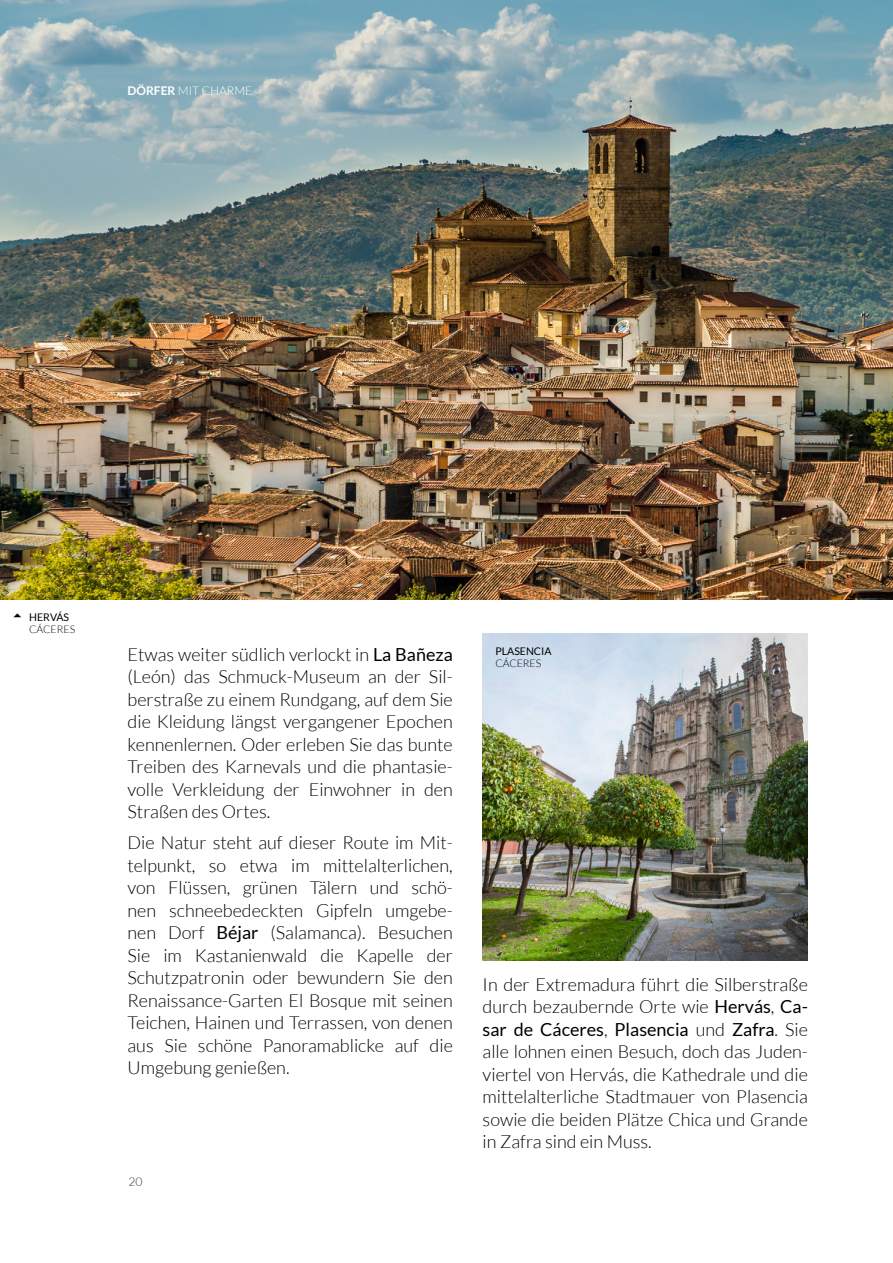
<style>
.page{position:relative;width:893px;height:1263px;background:#fff}
.page>*{position:absolute;margin:0;border:0;box-sizing:border-box;transform-origin:0 0}
.t1{font:300 18px/22.5px "Lato";color:#000;text-align:justify}
.t2{font:300 12px "Lato";color:#fff}
.t3{font:300 12px "Lato";color:#363635}
.t4{font:10.5px "Lato";color:#000}
.t5{font:300 10.5px "Lato";color:#000}
.s1{font-weight:700}
.s2{font-weight:400}
</style>
<div class="page">
<img style="left:0;top:0;width:893px;height:599px">
<img style="left:483px;top:634px;width:325px;height:326px">
<p class="t2" style="left:128px;top:84px;width:126px"><span class="s1">DÖRFER</span> MIT CHARME</p>
<p class="t4" style="left:29px;top:611px;width:41px">HERVÁS</p>
<p class="t5" style="left:29px;top:624px;width:47px">CÁCERES</p>
<p class="t1" style="left:128px;top:643px;width:327px">Etwas weiter südlich verlockt in <span class="s2">La Bañeza </span>(León) das Schmuck-Museum an der Sil&shy;berstraße zu einem Rundgang, auf dem Sie die Kleidung längst vergangener Epochen kennenlernen. Oder erleben Sie das bunte Treiben des Karnevals und die phantasie&shy;volle Verkleidung der Einwohner in den Straßen des Ortes.</p>
<p class="t1" style="left:128px;top:832px;width:327px">Die Natur steht auf dieser Route im Mit&shy;telpunkt, so etwa im mittelalterlichen, von Flüssen, grünen Tälern und schö&shy;nen schneebedeckten Gipfeln umgebe&shy;nen Dorf <span class="s2">Béjar</span> (Salamanca). Besuchen Sie im Kastanienwald die Kapelle der Schutzpatronin oder bewundern Sie den Renaissance-Garten El Bosque mit seinen Teichen, Hainen und Terrassen, von denen aus Sie schöne Panoramablicke auf die Umgebung genießen.</p>
<p class="t3" style="left:128px;top:1175px;width:15px">20</p>
<p class="t4" style="left:495px;top:645px;width:58px">PLASENCIA</p>
<p class="t5" style="left:495px;top:658px;width:47px">CÁCERES</p>
<p class="t1" style="left:483px;top:973px;width:327px">In der Extremadura führt die Silberstraße durch bezaubernde Orte wie <span class="s2">Hervás</span>, <span class="s2">Ca&shy;sar de Cáceres</span>, <span class="s2">Plasencia</span> und <span class="s2">Zafra</span>. Sie alle lohnen einen Besuch, doch das Juden&shy;viertel von Hervás, die Kathedrale und die mittelalterliche Stadtmauer von Plasencia sowie die beiden Plätze Chica und Grande in Zafra sind ein Muss.</p>
</div>
